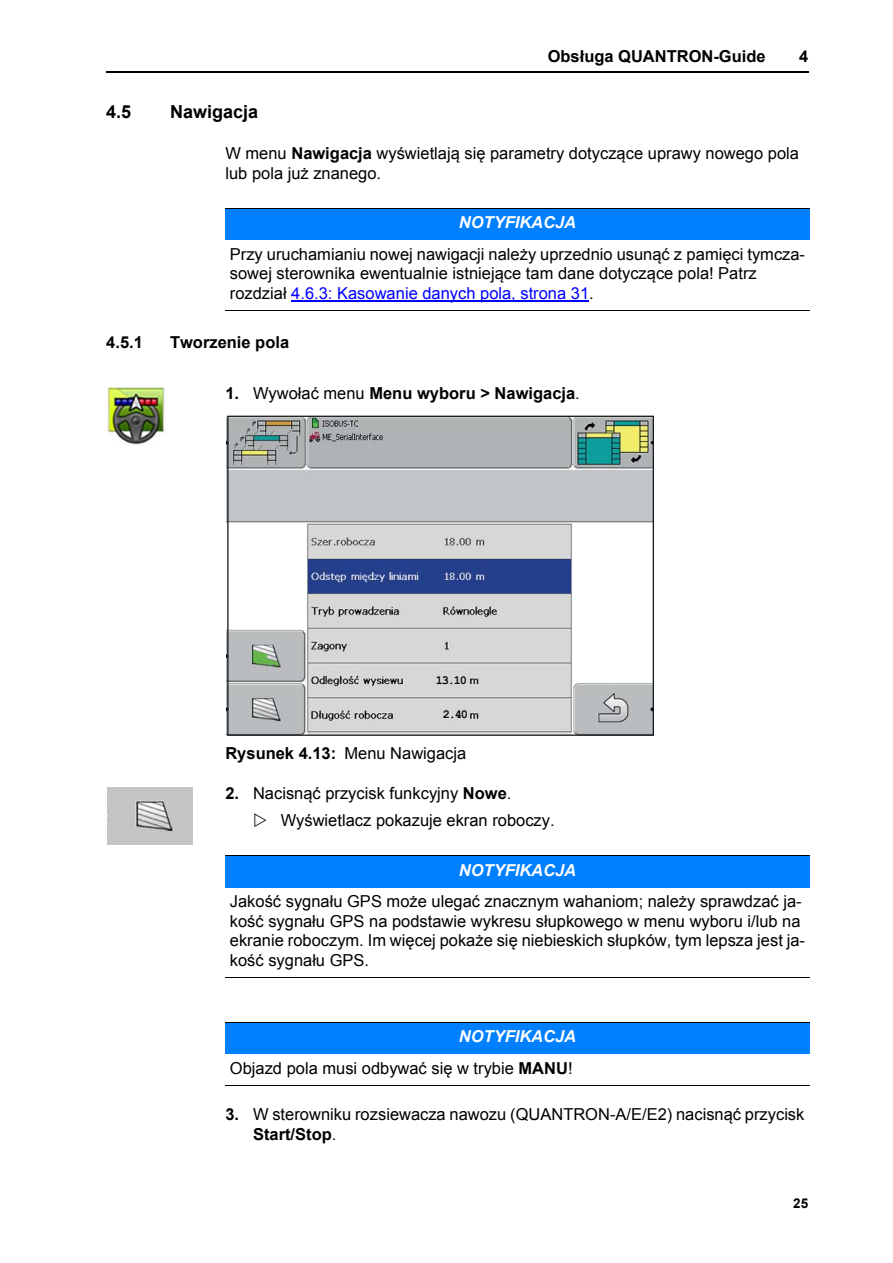
<style>
.page{position:relative;width:893px;height:1263px;background:#fff}
.page>*{position:absolute;margin:0;border:0;box-sizing:border-box;transform-origin:0 0}
.t1{font:700 18px "Arial";color:#000}
.t2{font:16.5px/19.5px "Arial";color:#000}
.t3{font:700 16.5px "Arial";color:#000}
.t4{font:italic 700 16.5px "Arial";color:#fff}
.t5{font:700 13.5px "Arial";color:#000}
.t6{font:700 12px "Courier New";color:#000}
.s1{font-weight:700}
.s2{color:#00f}
.s3{font-weight:400}
.s4{font-weight:700;font-style:italic;color:#fff}
</style>
<div class="page">
<hr style="left:106px;top:72px;width:702px;height:1px;background:#000">
<div style="left:225px;top:208px;width:584px;height:32px;background:#0080ff"></div>
<hr style="left:291px;top:300px;width:298px;height:1px;background:#00f">
<hr style="left:225px;top:208px;width:584px;height:1px;background:#000">
<hr style="left:225px;top:310px;width:584px;height:1px;background:#000">
<div style="left:225px;top:856px;width:584px;height:31px;background:#0080ff"></div>
<div style="left:225px;top:1022px;width:584px;height:32px;background:#0080ff"></div>
<hr style="left:225px;top:855px;width:584px;height:1px;background:#000">
<hr style="left:225px;top:977px;width:584px;height:1px;background:#000">
<hr style="left:225px;top:1022px;width:584px;height:1px;background:#000">
<hr style="left:225px;top:1085px;width:584px;height:1px;background:#000">
<img style="left:107px;top:387px;width:58px;height:58px">
<img style="left:229px;top:418px;width:423px;height:316px">
<div style="left:439px;top:673px;width:28px;height:13px;background:#d5d7d6"></div>
<div style="left:439px;top:708px;width:28px;height:13px;background:#d5d7d6"></div>
<div style="left:227px;top:416px;width:427px;height:320px;border:1px solid #121617"></div>
<img style="left:107px;top:787px;width:85px;height:57px">
<p class="t3" style="left:547px;top:47px;width:219px">Obsługa QUANTRON-Guide</p>
<p class="t3" style="left:799px;top:47px;width:11px">4</p>
<p class="t1" style="left:106px;top:102px;width:27px">4.5</p>
<p class="t1" style="left:170px;top:102px;width:89px">Nawigacja</p>
<p class="t2" style="left:225px;top:144px;width:575px">W menu <span class="s1">Nawigacja</span> wyświetlają się parametry dotyczące uprawy nowego pola lub pola już znanego.</p>
<p class="t4" style="left:459px;top:213px;width:119px">NOTYFIKACJA</p>
<p class="t2" style="left:230px;top:244px;width:576px">Przy uruchamianiu nowej nawigacji należy uprzednio usunąć z pamięci tymcza&shy;sowej sterownika ewentualnie istniejące tam dane dotyczące pola! Patrz rozdział <span class="s2">4.6.3: Kasowanie danych pola, strona 31</span>.</p>
<p class="t3" style="left:106px;top:333px;width:38px">4.5.1</p>
<p class="t3" style="left:170px;top:333px;width:121px">Tworzenie pola</p>
<p class="t3" style="left:225px;top:384px;width:356px">1. <span class="s3">Wywołać menu</span> Menu wyboru &gt; Nawigacja<span class="s3">.</span></p>
<p class="t6" style="left:435px;top:672px;width:33px">13.10</p>
<p class="t6" style="left:442px;top:706px;width:27px">2.40</p>
<p class="t2" style="left:225px;top:743px;width:242px"><span class="s1">Rysunek 4.13:</span> Menu Nawigacja</p>
<p class="t2" style="left:281px;top:780px;width:275px;line-height:27px;text-indent:-55px"><span class="s1">2.</span> Nacisnąć przycisk funkcyjny <span class="s1">Nowe</span>.<br>Wyświetlacz pokazuje ekran roboczy.</p>
<p class="t4" style="left:459px;top:861px;width:119px">NOTYFIKACJA</p>
<p class="t2" style="left:230px;top:892px;width:576px">Jakość sygnału GPS może ulegać znacznym wahaniom; należy sprawdzać ja&shy;kość sygnału GPS na podstawie wykresu słupkowego w menu wyboru i/lub na ekranie roboczym. Im więcej pokaże się niebieskich słupków, tym lepsza jest ja&shy;kość sygnału GPS.</p>
<p class="t2" style="left:230px;top:1021px;width:348px;line-height:31.5px;text-align:right"><span class="s4">NOTYFIKACJA<br></span>Objazd pola musi odbywać się w trybie <span class="s1">MANU</span>!</p>
<p class="t2" style="left:253px;top:1105px;width:553px;text-indent:-28px"><span class="s1">3.</span> W sterowniku rozsiewacza nawozu (QUANTRON-A/E/E2) nacisnąć przycisk<br><span class="s1">Start/Stop</span>.</p>
<p class="t5" style="left:793px;top:1196px;width:16px">25</p>
</div>
